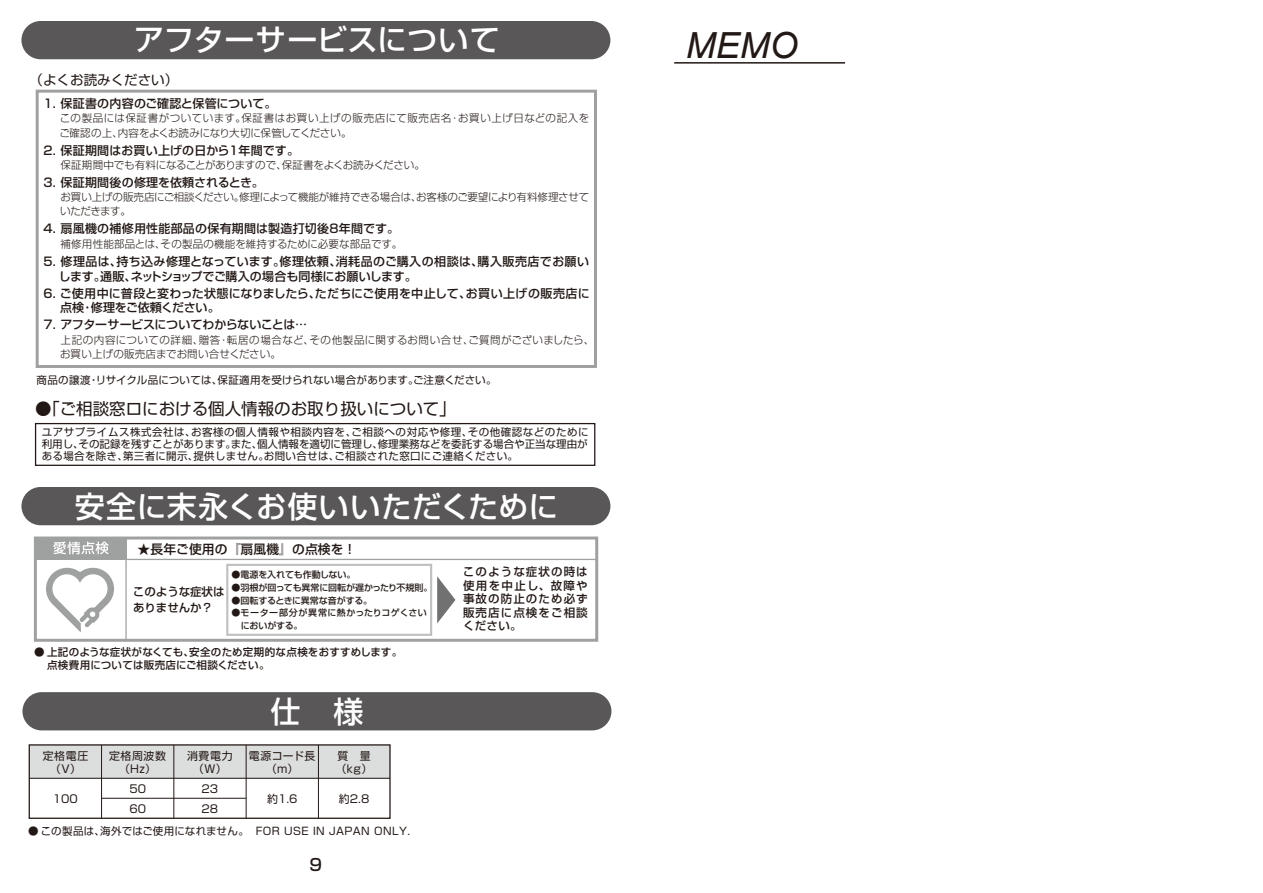
<style>
.page{position:relative;width:1263px;height:893px;background:#fff}
.page>*{position:absolute;margin:0;border:0;box-sizing:border-box;transform-origin:0 0}
.t1{font:italic 36px "Arial";color:#221815}
.t2{font:500 30px "Shin Go Pro";letter-spacing:.015em;color:#fff}
.t3{font:16.5px "Shin Go Pro";color:#221815}
.t4{font:500 16.5px "Shin Go Pro";color:#221815}
.t5{font:13.5px "Shin Go Pro";color:#221815}
.t6{font:500 12.75px "Shin Go Pro";letter-spacing:.01em;color:#221815}
.t7{font:500 12px/14.7px "Shin Go Pro";letter-spacing:.015em;color:#221815}
.t8{font:500 12px "Shin Go Pro";letter-spacing:-.02em;color:#221815}
.t9{font:500 11.55px/13.5px "Shin Go Pro";letter-spacing:.095em;color:#221815;text-align:justify}
.t10{font:500 11.55px/16.5px "Shin Go Pro";letter-spacing:-.005em;color:#221815}
.t11{font:10.95px/19.8px "Shin Go Pro";color:#221815}
.t12{font:10.8px/13.2px "Shin Go Pro";letter-spacing:.06em;color:#221815;text-align:center}
.t13{font:10.5px/12px "Shin Go Pro";letter-spacing:.03em;color:#221815;text-align:justify}
.t14{font:300 10.5px/14.2px "Shin Go Pro";letter-spacing:.035em;color:#221815}
.t15{font:300 10.5px/14.2px "Shin Go Pro";letter-spacing:.025em;color:#221815}
.t16{font:300 10.5px/14.2px "Shin Go Pro";letter-spacing:-.02em;color:#221815}
.t17{font:500 10.5px/13.5px "Shin Go Pro";letter-spacing:.02em;color:#221815}
.t18{font:300 10.5px "Shin Go Pro";letter-spacing:-.015em;color:#221815}
.t19{font:300 10.5px "Shin Go Pro";letter-spacing:.005em;color:#221815}
.t20{font:500 9px "Shin Go Pro";letter-spacing:-.005em;color:#221815}
.t21{font:500 9px/12.8px "Shin Go Pro";letter-spacing:.035em;color:#221815}
</style>
<div class="page">
<div style="left:21px;top:21px;width:589px;height:38px;background:#595757;border-radius:19px"></div>
<div style="left:36px;top:90px;width:561px;height:278px;border:3px solid #9fa0a0"></div>
<div style="left:35px;top:423px;width:560px;height:43px;border:1px solid #221815"></div>
<div style="left:34px;top:536px;width:564px;height:106px;border:3px solid #9fa0a0"></div>
<div style="left:36px;top:539px;width:91px;height:21px;background:#9fa0a0"></div>
<svg style="left:53px;top:541px;width:56px;height:13px"></svg>
<svg style="left:46px;top:567px;width:68px;height:66px"></svg>
<hr style="left:125px;top:539px;width:2px;height:101px;background:#9fa0a0">
<hr style="left:126px;top:559px;width:470px;height:1px;background:#9fa0a0">
<div style="left:226px;top:564px;width:206px;height:72px;border:2px solid #bfc0c0"></div>
<svg style="left:437px;top:576px;width:18px;height:47px"></svg>
<div style="left:21px;top:487px;width:589px;height:38px;background:#595757;border-radius:19px"></div>
<div style="left:22px;top:692px;width:589px;height:38px;background:#595757;border-radius:19px"></div>
<div style="left:29px;top:745px;width:361px;height:33px;background:#dcdddd"></div>
<div style="left:29px;top:744px;width:362px;height:75px;border:1px solid #221815"></div>
<hr style="left:29px;top:778px;width:361px;height:1px;background:#221815">
<hr style="left:102px;top:798px;width:144px;height:1px;background:#221815">
<hr style="left:101px;top:745px;width:1px;height:73px;background:#221815">
<hr style="left:173px;top:745px;width:1px;height:73px;background:#221815">
<hr style="left:246px;top:745px;width:1px;height:73px;background:#221815">
<hr style="left:318px;top:745px;width:1px;height:73px;background:#221815">
<hr style="left:674px;top:62px;width:171px;height:2px;background:#221815">
<h2 class="t2" style="left:134px;top:15px;width:367px">アフターサービスについて</h2>
<p class="t5" style="left:30px;top:68px;width:150px">（よくお読みください）</p>
<p class="t7" style="left:44px;top:95px;width:235px">1. 保証書の内容のご確認と保管について。</p>
<p class="t14" style="left:59px;top:110px;width:531px">この製品には保証書がついています。保証書はお買い上げの販売店にて販売店名･お買い上げ日などの記入をご確認の上、内容をよくお読みになり大切に保管してください。</p>
<p class="t7" style="left:44px;top:141px;width:257px">2. 保証期間はお買い上げの日から1年間です。</p>
<p class="t18" style="left:61px;top:156px;width:366px">保証期間中でも有料になることがありますので､保証書をよくお読みください。</p>
<p class="t7" style="left:44px;top:173px;width:222px">3. 保証期間後の修理を依頼されるとき。</p>
<p class="t16" style="left:60px;top:189px;width:531px">お買い上げの販売店にご相談ください。修理によって機能が維持できる場合は､お客様のご要望により有料修理させていただきます。</p>
<p class="t7" style="left:44px;top:220px;width:357px">4. 扇風機の補修用性能部品の保有期間は製造打切後8年間です。</p>
<p class="t19" style="left:61px;top:235px;width:343px">補修用性能部品とは､その製品の機能を維持するために必要な部品です。</p>
<p class="t7" style="left:59px;top:253px;width:532px;text-indent:-15px">5. 修理品は、持ち込み修理となっています。修理依頼、消耗品のご購入の相談は、購入販売店でお願いします。通販、ネットショップでご購入の場合も同様にお願いします。</p>
<p class="t7" style="left:60px;top:285px;width:531px;line-height:14.2px;text-indent:-16px">6. ご使用中に普段と変わった状態になりましたら､ただちにご使用を中止して､お買い上げの販売店に点検･修理をご依頼ください。</p>
<p class="t8" style="left:44px;top:315px;width:265px">7. アフターサービスについてわからないことは…</p>
<p class="t15" style="left:60px;top:331px;width:530px">上記の内容についての詳細、贈答･転居の場合など､その他製品に関するお問い合せ､ご質問がございましたら､お買い上げの販売店までお問い合せください。</p>
<p class="t13" style="left:36px;top:373px;width:462px">商品の譲渡・リサイクル品については、保証適用を受けられない場合があります。ご注意ください。</p>
<h3 class="t3" style="left:35px;top:395px;width:414px">●｢ご相談窓ロにおける個人情報のお取り扱いについて｣</h3>
<p class="t13" style="left:42px;top:425px;width:548px">ユアサプライムス株式会社は､お客様の個人情報や相談内容を､ご相談への対応や修理､その他確認などのために利用し､その記録を残すことがあります｡また､個人情報を適切に管理し､修理業務などを委託する場合や正当な理由がある場合を除き､第三者に開示､提供しません｡お問い合せは､ご相談された窓口にご連絡ください。</p>
<h2 class="t2" style="left:75px;top:482px;width:485px">安全に末永くお使いいただくために</h2>
<p class="t6" style="left:138px;top:539px;width:220px">★長年ご使用の『扇風機』の点検を！</p>
<p class="t10" style="left:133px;top:582px;width:93px">このような症状はありませんか？</p>
<p class="t9" style="left:463px;top:564px;width:126px">このような症状の時は使用を中止し、故障や事故の防止のため必ず販売店に点検をご相談ください。</p>
<p class="t20" style="left:232px;top:567px;width:125px">● 電源を入れても作動しない。</p>
<p class="t20" style="left:232px;top:580px;width:202px">● 羽根が回っても異常に回転が遅かったり不規則。</p>
<p class="t20" style="left:232px;top:593px;width:142px">● 回転するときに異常な音がする。</p>
<p class="t21" style="left:241px;top:605px;width:188px;text-indent:-9px">● モーター部分が異常に熱かったりコゲくさいにおいがする。</p>
<p class="t17" style="left:47px;top:643px;width:357px;text-indent:-13px">● 上記のような症状がなくても、安全のため定期的な点検をおすすめします。点検費用については販売店にご相談ください。</p>
<p class="t12" style="left:43px;top:748px;width:47px">定格電圧（V）</p>
<p class="t11" style="left:53px;top:788px;width:26px">100</p>
<p class="t12" style="left:109px;top:748px;width:59px">定格周波数（Hz）</p>
<p class="t11" style="left:129px;top:778px;width:18px">50<br>60</p>
<p class="t12" style="left:187px;top:748px;width:47px">消費電力（W）</p>
<p class="t11" style="left:202px;top:778px;width:18px">23<br>28</p>
<h2 class="t2" style="left:270px;top:687px;width:94px">仕　様</h2>
<p class="t12" style="left:249px;top:748px;width:68px">電源コード長（m）</p>
<p class="t11" style="left:267px;top:788px;width:32px">約1.6</p>
<p class="t12" style="left:336px;top:748px;width:38px;text-align:left">質　量（kg）</p>
<p class="t11" style="left:339px;top:788px;width:32px">約2.8</p>
<p class="t13" style="left:28px;top:823px;width:383px">● この製品は､海外ではご使用になれません。　FOR USE IN JAPAN ONLY.</p>
<h3 class="t4" style="left:309px;top:851px;width:14px">9</h3>
<h1 class="t1" style="left:686px;top:22px;width:113px">MEMO</h1>
</div>
